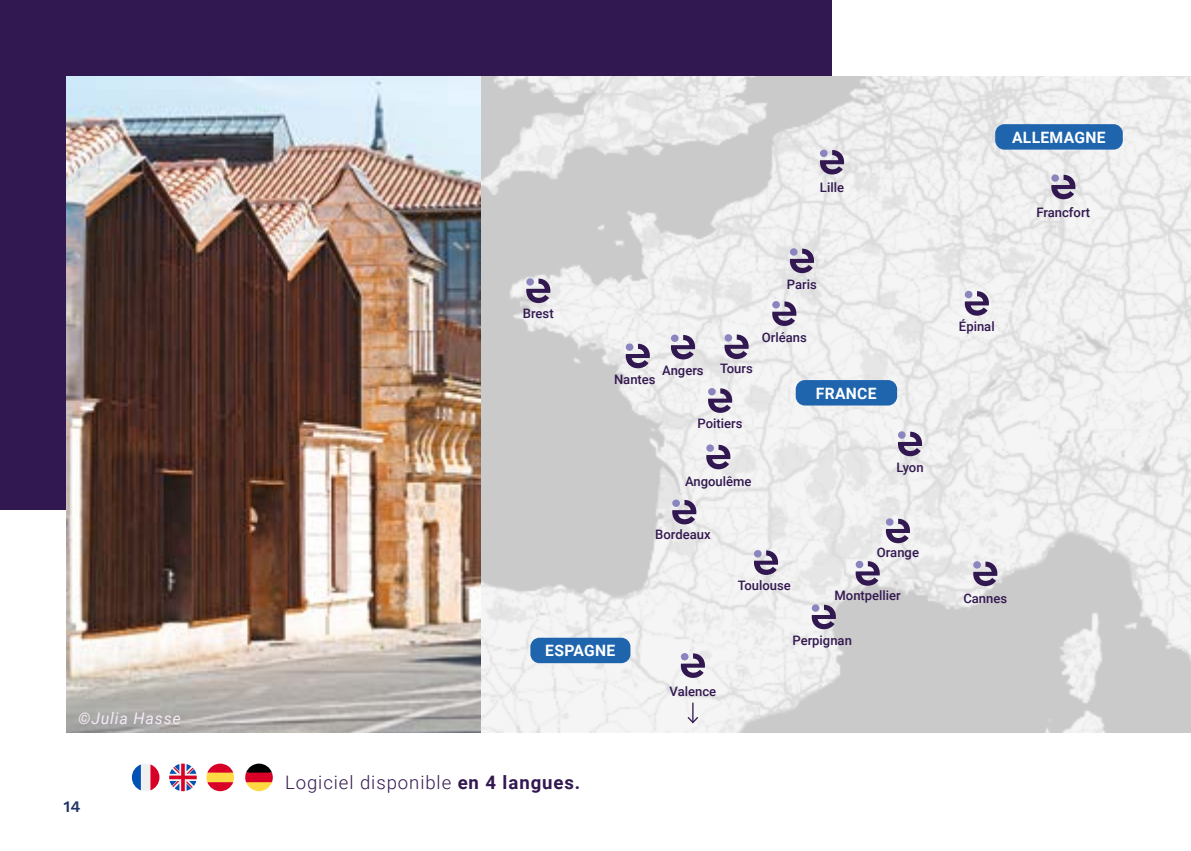
<style>
.page{position:relative;width:1191px;height:851px;background:#fff}
.page>*{position:absolute;margin:0;border:0;box-sizing:border-box;transform-origin:0 0}
.t1{font:300 18.6px "Roboto";letter-spacing:.05em;color:#321850}
.t2{font:italic 16px "Roboto";letter-spacing:.05em;color:#f5eaf5}
.t3{font:600 16px "Work Sans";color:#1f3563}
.t4{font:700 15.6px "Roboto";letter-spacing:.02em;color:#fff}
.t5{font:500 13px "Roboto";color:#321850}
.s1{font-weight:700}
</style>
<div class="page">
<hr style="left:1190px;top:76px;width:1px;height:656px;background:#1e65ae">
<div style="left:0;top:0;width:831px;height:509px;background:#321850"></div>
<img style="left:480px;top:77px;width:711px;height:655px">
<svg style="left:790px;top:248px;width:24px;height:25px"></svg>
<div style="left:790px;top:248px;width:7px;height:7px;background:#8a85be;border-radius:50%"></div>
<svg style="left:820px;top:150px;width:24px;height:24px"></svg>
<div style="left:820px;top:150px;width:7px;height:7px;background:#8a85be;border-radius:50%"></div>
<svg style="left:772px;top:301px;width:24px;height:25px"></svg>
<div style="left:772px;top:301px;width:8px;height:7px;background:#8a85be;border-radius:50%"></div>
<svg style="left:964px;top:291px;width:25px;height:24px"></svg>
<div style="left:964px;top:291px;width:8px;height:7px;background:#8a85be;border-radius:50%"></div>
<svg style="left:1051px;top:175px;width:24px;height:24px"></svg>
<div style="left:1051px;top:174px;width:8px;height:8px;background:#8a85be;border-radius:50%"></div>
<svg style="left:724px;top:334px;width:24px;height:25px"></svg>
<div style="left:724px;top:334px;width:8px;height:7px;background:#8a85be;border-radius:50%"></div>
<svg style="left:708px;top:388px;width:24px;height:25px"></svg>
<div style="left:708px;top:388px;width:7px;height:7px;background:#8a85be;border-radius:50%"></div>
<svg style="left:706px;top:444px;width:24px;height:25px"></svg>
<div style="left:706px;top:444px;width:8px;height:8px;background:#8a85be;border-radius:50%"></div>
<svg style="left:754px;top:550px;width:24px;height:25px"></svg>
<div style="left:754px;top:550px;width:7px;height:7px;background:#8a85be;border-radius:50%"></div>
<svg style="left:811px;top:604px;width:25px;height:25px"></svg>
<div style="left:811px;top:604px;width:8px;height:7px;background:#8a85be;border-radius:50%"></div>
<svg style="left:681px;top:653px;width:24px;height:24px"></svg>
<div style="left:681px;top:653px;width:7px;height:7px;background:#8a85be;border-radius:50%"></div>
<svg style="left:855px;top:561px;width:24px;height:24px"></svg>
<div style="left:855px;top:560px;width:8px;height:8px;background:#8a85be;border-radius:50%"></div>
<svg style="left:886px;top:518px;width:24px;height:25px"></svg>
<div style="left:886px;top:518px;width:7px;height:7px;background:#8a85be;border-radius:50%"></div>
<svg style="left:898px;top:431px;width:24px;height:25px"></svg>
<div style="left:898px;top:431px;width:7px;height:7px;background:#8a85be;border-radius:50%"></div>
<svg style="left:973px;top:561px;width:24px;height:25px"></svg>
<div style="left:973px;top:561px;width:8px;height:7px;background:#8a85be;border-radius:50%"></div>
<svg style="left:671px;top:335px;width:24px;height:24px"></svg>
<div style="left:671px;top:334px;width:7px;height:8px;background:#8a85be;border-radius:50%"></div>
<svg style="left:672px;top:500px;width:24px;height:24px"></svg>
<div style="left:672px;top:499px;width:8px;height:8px;background:#8a85be;border-radius:50%"></div>
<svg style="left:626px;top:344px;width:24px;height:24px"></svg>
<div style="left:626px;top:343px;width:7px;height:8px;background:#8a85be;border-radius:50%"></div>
<svg style="left:526px;top:278px;width:24px;height:25px"></svg>
<div style="left:526px;top:278px;width:8px;height:7px;background:#8a85be;border-radius:50%"></div>
<div style="left:530px;top:637px;width:100px;height:26px;background:#1e65ae;border-radius:9px"></div>
<div style="left:795px;top:380px;width:102px;height:25px;background:#1e65ae;border-radius:9px"></div>
<div style="left:995px;top:124px;width:127px;height:26px;background:#1e65ae;border-radius:9px"></div>
<svg style="left:687px;top:702px;width:11px;height:21px"></svg>
<img style="left:67px;top:77px;width:413px;height:655px">
<div style="left:132px;top:763px;width:27px;height:28px;background:#f0f0f0;border-radius:50%"></div>
<svg style="left:150px;top:764px;width:9px;height:26px"></svg>
<svg style="left:132px;top:764px;width:9px;height:26px"></svg>
<svg style="left:245px;top:763px;width:28px;height:28px"></svg>
<svg style="left:206px;top:763px;width:28px;height:28px"></svg>
<svg style="left:169px;top:763px;width:28px;height:28px"></svg>
<p class="t2" style="left:78px;top:706px;width:104px">©Julia Hasse</p>
<p class="t3" style="left:63px;top:797px;width:19px">14</p>
<p class="t5" style="left:820px;top:178px;width:26px">Lille</p>
<p class="t5" style="left:523px;top:304px;width:32px">Brest</p>
<p class="t5" style="left:787px;top:275px;width:31px">Paris</p>
<p class="t5" style="left:662px;top:361px;width:43px">Angers</p>
<p class="t5" style="left:614px;top:370px;width:43px">Nantes</p>
<p class="t5" style="left:720px;top:359px;width:34px">Tours</p>
<p class="t5" style="left:762px;top:328px;width:46px">Orléans</p>
<p class="t5" style="left:697px;top:414px;width:46px">Poitiers</p>
<p class="t4" style="left:816px;top:382px;width:62px">FRANCE</p>
<p class="t5" style="left:685px;top:472px;width:68px">Angoulême</p>
<p class="t5" style="left:896px;top:458px;width:29px">Lyon</p>
<p class="t5" style="left:655px;top:525px;width:57px">Bordeaux</p>
<p class="t5" style="left:738px;top:576px;width:54px">Toulouse</p>
<p class="t5" style="left:877px;top:543px;width:44px">Orange</p>
<p class="t5" style="left:834px;top:586px;width:68px">Montpellier</p>
<p class="t4" style="left:545px;top:639px;width:71px">ESPAGNE</p>
<h1 class="t1" style="left:285px;top:769px;width:297px">Logiciel disponible <span class="s1">en 4 langues.</span></h1>
<p class="t5" style="left:669px;top:682px;width:48px">Valence</p>
<p class="t5" style="left:792px;top:630px;width:61px">Perpignan</p>
<p class="t4" style="left:1012px;top:126px;width:95px">ALLEMAGNE</p>
<p class="t5" style="left:959px;top:317px;width:37px">Épinal</p>
<p class="t5" style="left:1036px;top:203px;width:55px">Francfort</p>
<p class="t5" style="left:963px;top:589px;width:45px">Cannes</p>
</div>
